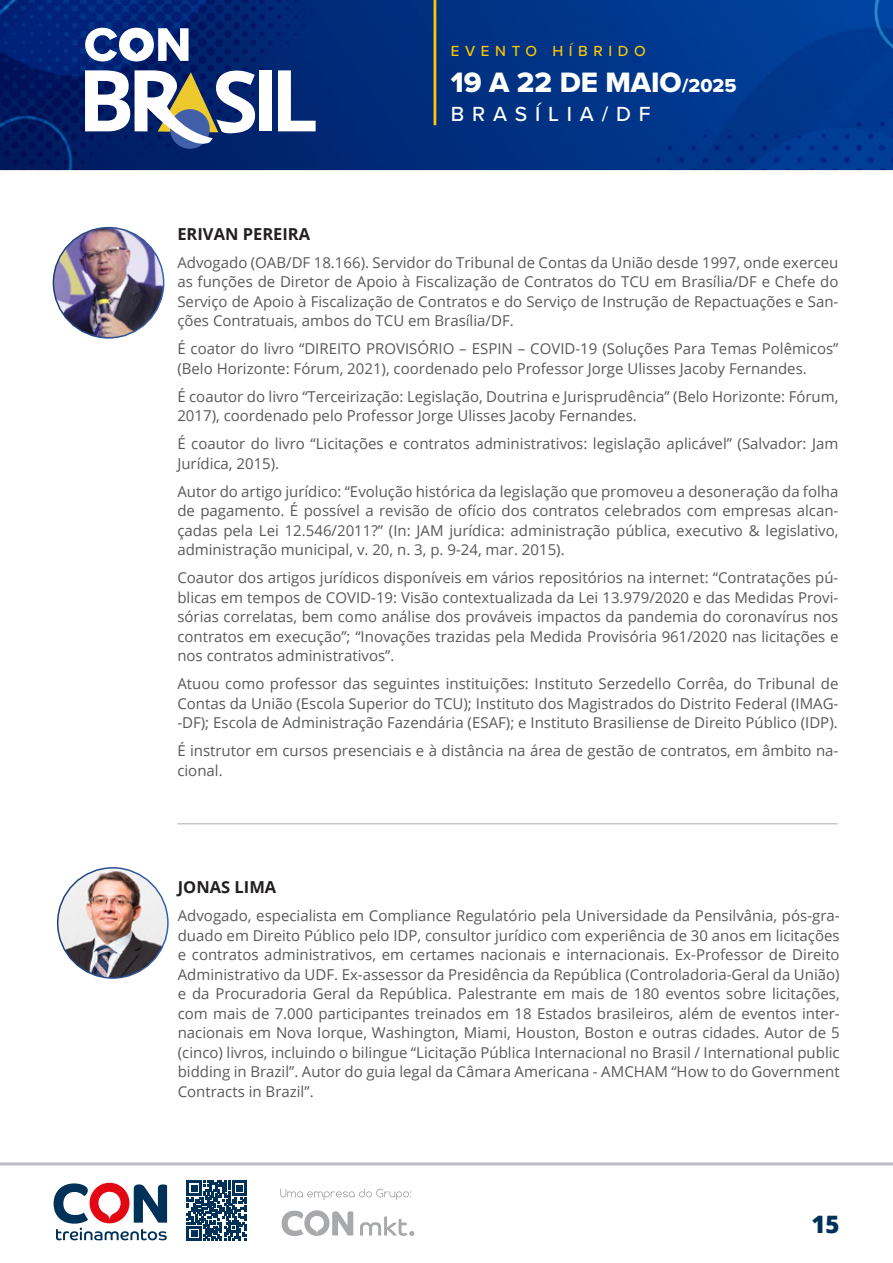
<style>
.page{position:relative;width:893px;height:1263px;background:#fff}
.page>*{position:absolute;margin:0;border:0;box-sizing:border-box;transform-origin:0 0}
.t1{font:29.1px "Proxima Nova Extrabld";color:#fff}
.t2{font:800 24px "Open Sans";color:#003158}
.t3{font:500 21.15px "Proxima Nova";letter-spacing:.37em;color:#fff}
.t4{font:700 16.5px "Open Sans";color:#231f20}
.t5{font:500 15.15px "Proxima Nova";letter-spacing:.37em;color:#ffc700}
.t6{font:15px/19.5px "Open Sans";color:#58595b;text-align:justify}
.s1{font-size:19.5px}
</style>
<div class="page">
<img style="left:0;top:0;width:893px;height:170px">
<hr style="left:434px;top:0;width:2px;height:125px;background:#ffc700">
<svg style="left:85px;top:70px;width:170px;height:82px"></svg>
<div style="left:259px;top:70px;width:13px;height:61px;background:#fff"></div>
<svg style="left:278px;top:70px;width:38px;height:61px"></svg>
<svg style="left:85px;top:28px;width:104px;height:33px"></svg>
<svg style="left:0;top:1162px;width:893px;height:79px"></svg>
<svg style="left:280px;top:1189px;width:131px;height:11px"></svg>
<svg style="left:360px;top:1216px;width:54px;height:20px"></svg>
<svg style="left:282px;top:1210px;width:71px;height:26px"></svg>
<svg style="left:54px;top:1183px;width:113px;height:57px"></svg>
<svg style="left:187px;top:1181px;width:60px;height:60px"></svg>
<img style="left:53px;top:228px;width:111px;height:110px;border-radius:55px">
<div style="left:53px;top:227px;width:111px;height:112px;border:2px solid #fff;border-radius:50%"></div>
<img style="left:58px;top:868px;width:110px;height:110px;border-radius:55px">
<div style="left:57px;top:867px;width:112px;height:112px;border:2px solid #fff;border-radius:50%"></div>
<hr style="left:177px;top:823px;width:661px;height:1px;background:#c7c8ca">
<p class="t5" style="left:451px;top:40px;width:197px">EVENTO HÍBRIDO</p>
<h1 class="t1" style="left:451px;top:60px;width:287px">19 A 22 DE MAIO<span class="s1">/2025</span></h1>
<h3 class="t3" style="left:451px;top:98px;width:201px">BRASÍLIA/DF</h3>
<p class="t4" style="left:177px;top:222px;width:134px">ERIVAN PEREIRA</p>
<p class="t6" style="left:177px;top:252px;width:663px">Advogado (OAB/DF 18.166). Servidor do Tribunal de Contas da União desde 1997, onde exerceu as funções de Diretor de Apoio à Fiscalização de Contratos do TCU em Brasília/DF e Chefe do Serviço de Apoio à Fiscalização de Contratos e do Serviço de Instrução de Repactuações e San&shy;ções Contratuais, ambos do TCU em Brasília/DF.</p>
<p class="t6" style="left:177px;top:338px;width:663px">É coator do livro “DIREITO PROVISÓRIO – ESPIN – COVID-19 (Soluções Para Temas Polêmicos” (Belo Horizonte: Fórum, 2021), coordenado pelo Professor Jorge Ulisses Jacoby Fernandes.</p>
<p class="t6" style="left:177px;top:386px;width:663px">É coautor do livro “Terceirização: Legislação, Doutrina e Jurisprudência” (Belo Horizonte: Fórum,<br>2017), coordenado pelo Professor Jorge Ulisses Jacoby Fernandes.</p>
<p class="t6" style="left:177px;top:433px;width:663px">É coautor do livro “Licitações e contratos administrativos: legislação aplicável” (Salvador: Jam<br>Jurídica, 2015).</p>
<p class="t6" style="left:177px;top:481px;width:663px">Autor do artigo jurídico: “Evolução histórica da legislação que promoveu a desoneração da folha de pagamento. É possível a revisão de ofício dos contratos celebrados com empresas alcan&shy;çadas pela Lei 12.546/2011?” (In: JAM jurídica: administração pública, executivo &amp; legislativo, administração municipal, v. 20, n. 3, p. 9-24, mar. 2015).</p>
<p class="t6" style="left:177px;top:567px;width:663px">Coautor dos artigos jurídicos disponíveis em vários repositórios na internet: “Contratações pú&shy;blicas em tempos de COVID-19: Visão contextualizada da Lei 13.979/2020 e das Medidas Provi&shy;sórias correlatas, bem como análise dos prováveis impactos da pandemia do coronavírus nos contratos em execução”; “Inovações trazidas pela Medida Provisória 961/2020 nas licitações e nos contratos administrativos”.</p>
<p class="t6" style="left:177px;top:673px;width:663px">Atuou como professor das seguintes instituições: Instituto Serzedello Corrêa, do Tribunal de Contas da União (Escola Superior do TCU); Instituto dos Magistrados do Distrito Federal (IMAG--DF); Escola de Administração Fazendária (ESAF); e Instituto Brasiliense de Direito Público (IDP).</p>
<p class="t6" style="left:177px;top:740px;width:663px">É instrutor em cursos presenciais e à distância na área de gestão de contratos, em âmbito na&shy;cional.</p>
<p class="t4" style="left:178px;top:875px;width:100px">JONAS LIMA</p>
<p class="t6" style="left:178px;top:906px;width:663px">Advogado, especialista em Compliance Regulatório pela Universidade da Pensilvânia, pós-gra&shy;duado em Direito Público pelo IDP, consultor jurídico com experiência de 30 anos em licitações e contratos administrativos, em certames nacionais e internacionais. Ex-Professor de Direito Administrativo da UDF. Ex-assessor da Presidência da República (Controladoria-Geral da União) e da Procuradoria Geral da República. Palestrante em mais de 180 eventos sobre licitações, com mais de 7.000 participantes treinados em 18 Estados brasileiros, além de eventos inter&shy;nacionais em Nova Iorque, Washington, Miami, Houston, Boston e outras cidades. Autor de 5 (cinco) livros, incluindo o bilingue “Licitação Pública Internacional no Brasil / International public bidding in Brazil”. Autor do guia legal da Câmara Americana - AMCHAM “How to do Government Contracts in Brazil”.</p>
<h2 class="t2" style="left:812px;top:1206px;width:30px">15</h2>
</div>
